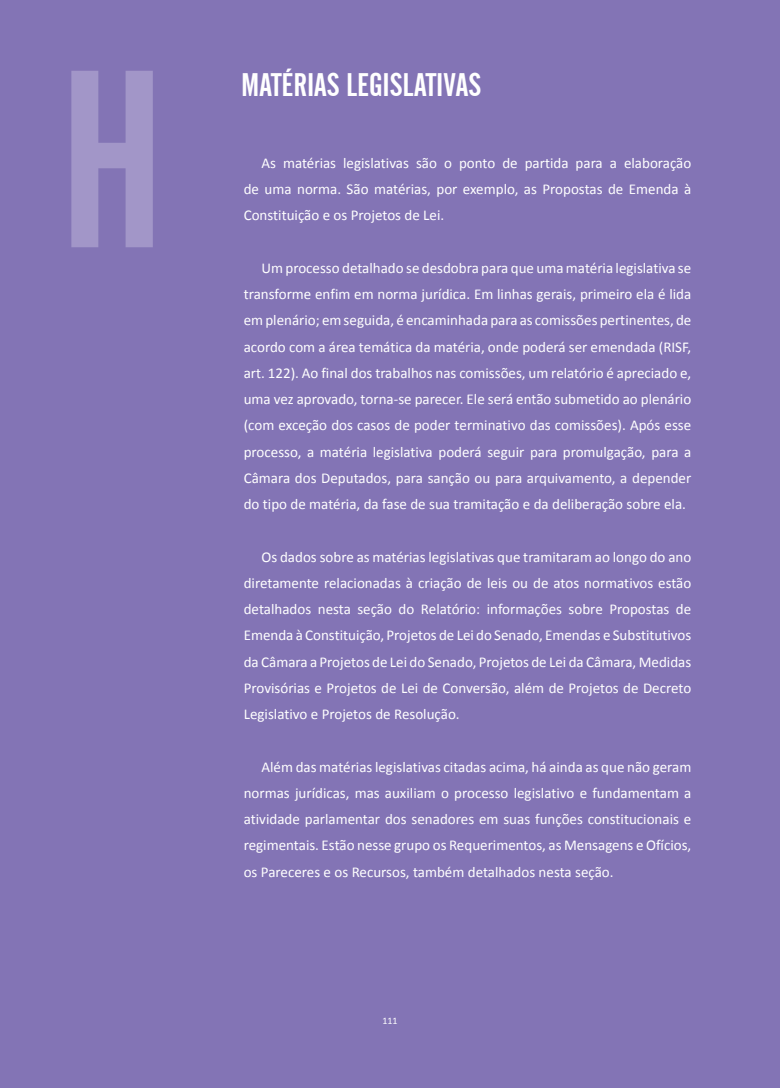
<style>
.page{position:relative;width:780px;height:1088px;background:#8374b5}
.page>*{position:absolute;margin:0;border:0;box-sizing:border-box;transform-origin:0 0}
.t1{font:250px "Alternate Gothic No 2 BT";color:#a296c8}
.t2{font:32.5px "Alternate Gothic No 2 BT";color:#fff}
.t3{font:15px/26.2px "Calibri";color:#fff;text-align:justify}
.t4{font:10px "Calibri";color:#fff}
</style>
<div class="page">
<h1 class="t1" style="left:57px;top:21px;width:111px">H</h1>
<h2 class="t2" style="left:241px;top:66px;width:242px">MATÉRIAS LEGISLATIVAS</h2>
<p class="t3" style="left:244px;top:150px;width:449px;text-indent:18px">As matérias legislativas são o ponto de partida para a elaboração de uma norma. São matérias, por exemplo, as Propostas de Emenda à Constituição e os Projetos de Lei.</p>
<p class="t3" style="left:244px;top:255px;width:449px;text-indent:18px">Um processo detalhado se desdobra para que uma matéria legislativa se transforme enfim em norma jurídica. Em linhas gerais, primeiro ela é lida em plenário; em seguida, é encaminhada para as comissões pertinentes, de acordo com a área temática da matéria, onde poderá ser emendada (RISF, art. 122). Ao final dos trabalhos nas comissões, um relatório é apreciado e, uma vez aprovado, torna-se parecer. Ele será então submetido ao plenário (com exceção dos casos de poder terminativo das comissões). Após esse processo, a matéria legislativa poderá seguir para promulgação, para a Câmara dos Deputados, para sanção ou para arquivamento, a depender do tipo de matéria, da fase de sua tramitação e da deliberação sobre ela.</p>
<p class="t3" style="left:244px;top:543px;width:449px;text-indent:18px">Os dados sobre as matérias legislativas que tramitaram ao longo do ano diretamente relacionadas à criação de leis ou de atos normativos estão detalhados nesta seção do Relatório: informações sobre Propostas de Emenda à Constituição, Projetos de Lei do Senado, Emendas e Substitutivos da Câmara a Projetos de Lei do Senado, Projetos de Lei da Câmara, Medidas Provisórias e Projetos de Lei de Conversão, além de Projetos de Decreto Legislativo e Projetos de Resolução.</p>
<p class="t3" style="left:244px;top:753px;width:449px;text-indent:18px">Além das matérias legislativas citadas acima, há ainda as que não geram normas jurídicas, mas auxiliam o processo legislativo e fundamentam a atividade parlamentar dos senadores em suas funções constitucionais e regimentais. Estão nesse grupo os Requerimentos, as Mensagens e Ofícios, os Pareceres e os Recursos, também detalhados nesta seção.</p>
<p class="t4" style="left:382px;top:1015px;width:17px">111</p>
</div>
